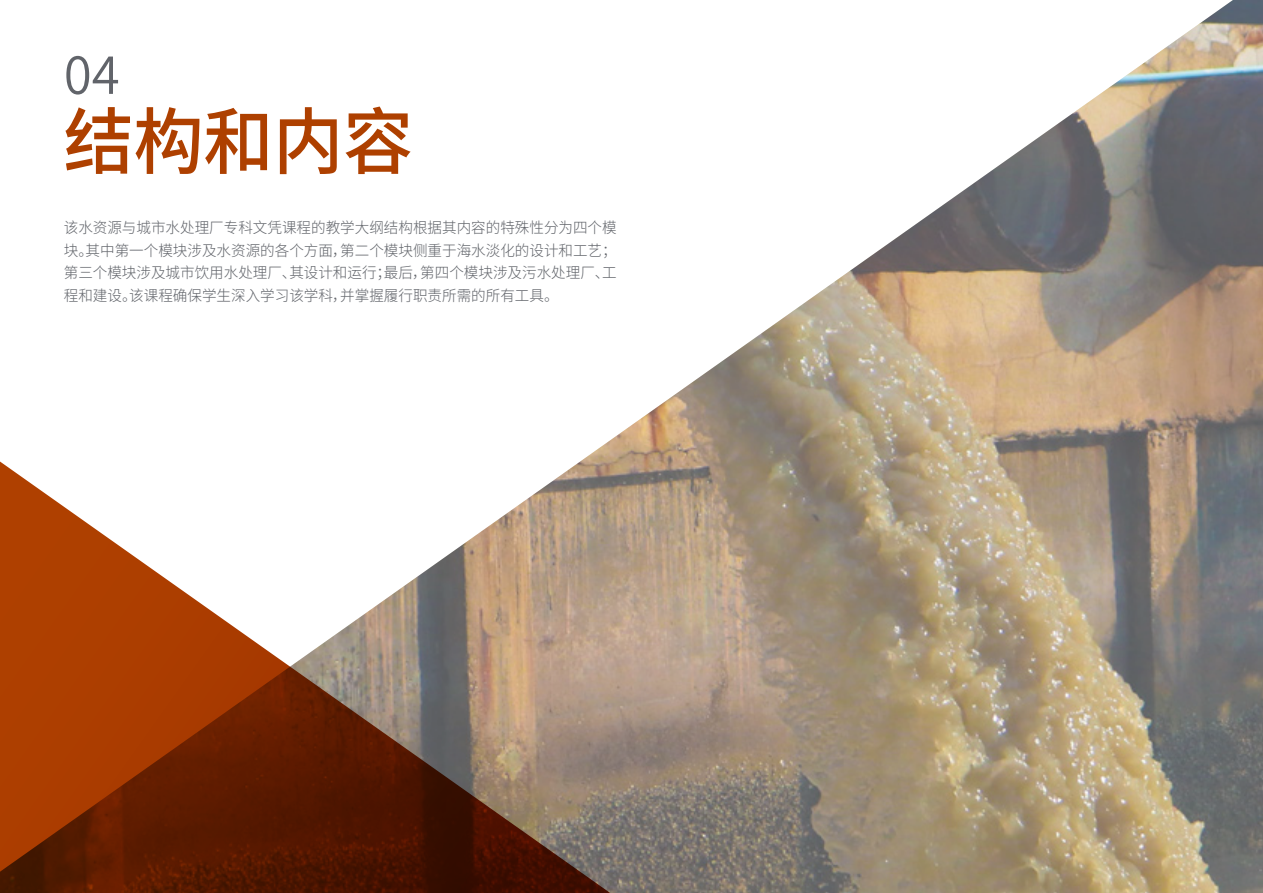
<style>
.page{position:relative;width:1263px;height:893px;background:#fff}
.page>*{position:absolute;margin:0;border:0;box-sizing:border-box;transform-origin:0 0}
.t1{font:500 72px "Source Han Sans CN";color:#ae4000}
.t2{font:52.5px "Source Han Sans CN";color:#61646a}
.t3{font:300 15px/22.5px "Source Han Sans CN";color:#61646a;text-align:justify}
</style>
<div class="page">
<img style="left:602px;top:0;width:661px;height:893px">
<svg style="left:0;top:446px;width:640px;height:447px"></svg>
<h2 class="t2" style="left:64px;top:45px;width:57px">04</h2>
<h1 class="t1" style="left:64px;top:101px;width:351px">结构和内容</h1>
<p class="t3" style="left:64px;top:217px;width:554px">该水资源与城市水处理厂专科文凭课程的教学大纲结构根据其内容的特殊性分为四个模块。其中第一个模块涉及水资源的各个方面，第二个模块侧重于海水淡化的设计和工艺；第三个模块涉及城市饮用水处理厂、其设计和运行；最后，第四个模块涉及污水处理厂、工程和建设。该课程确保学生深入学习该学科，并掌握履行职责所需的所有工具。</p>
</div>
